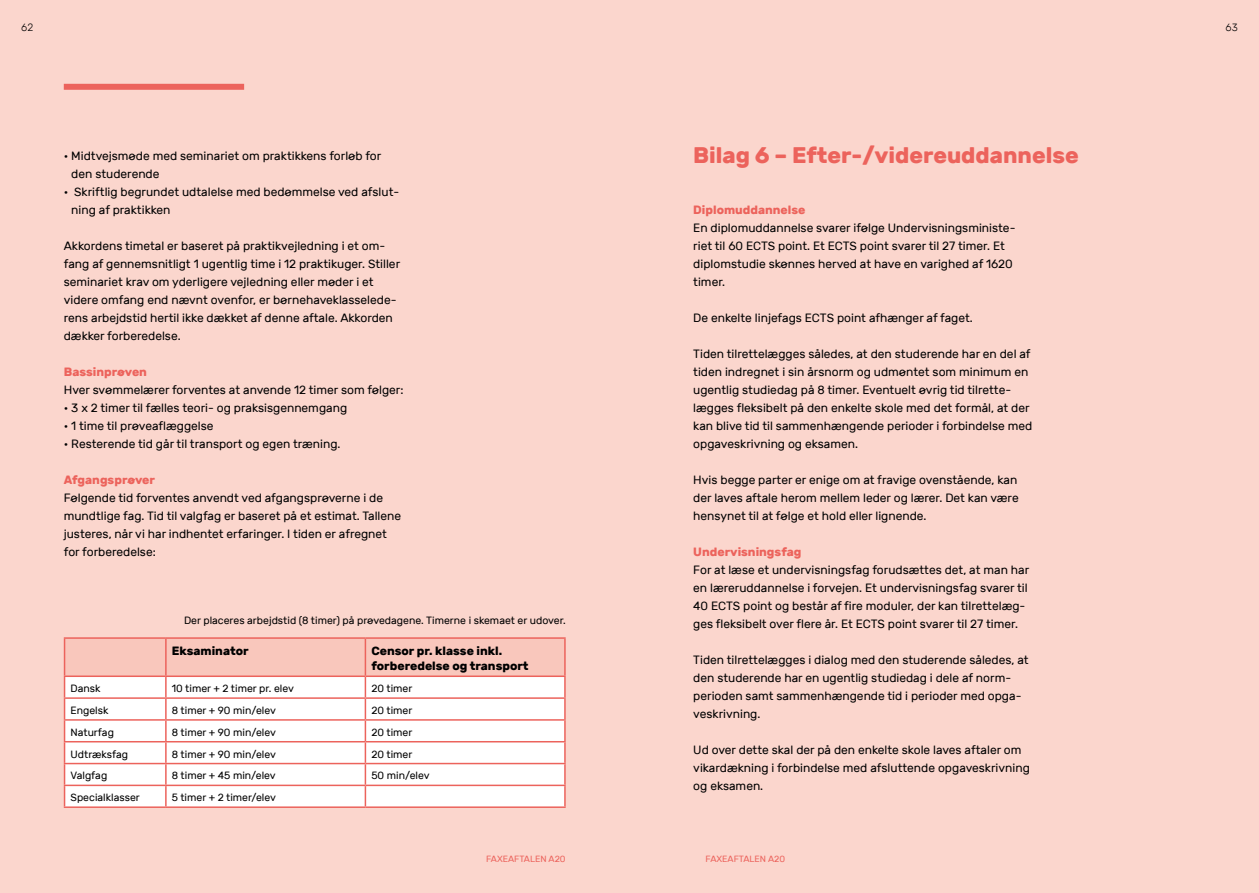
<style>
.page{position:relative;width:1259px;height:893px;background:#fbd6cd}
.page>*{position:absolute;margin:0;border:0;box-sizing:border-box;transform-origin:0 0}
.t1{font:700 22.5px "Rubik";color:#ec635c}
.t2{font:12px/18px "Rubik";color:#000}
.t3{font:700 12px "Rubik";color:#ec635c}
.t4{font:700 12px/15px "Rubik";color:#000}
.t5{font:10.5px "Rubik";color:#000}
.t6{font:300 10.5px "Rubik";color:#000}
.t7{font:9px "Rubik";color:#ec635c}
</style>
<div class="page">
<div style="left:64px;top:84px;width:180px;height:6px;background:#ec635c"></div>
<hr style="left:64px;top:637px;width:102px;height:2px;background:#ec635c">
<hr style="left:166px;top:637px;width:199px;height:2px;background:#ec635c">
<hr style="left:365px;top:637px;width:201px;height:2px;background:#ec635c">
<hr style="left:564px;top:639px;width:2px;height:36px;background:#ec635c">
<hr style="left:365px;top:675px;width:201px;height:2px;background:#ec635c">
<hr style="left:564px;top:677px;width:2px;height:20px;background:#ec635c">
<hr style="left:365px;top:697px;width:201px;height:2px;background:#ec635c">
<hr style="left:564px;top:699px;width:2px;height:20px;background:#ec635c">
<hr style="left:64px;top:806px;width:102px;height:2px;background:#ec635c">
<hr style="left:166px;top:806px;width:199px;height:2px;background:#ec635c">
<svg style="left:64px;top:638px;width:501px;height:168px;background:#fceae7"></svg>
<hr style="left:365px;top:719px;width:201px;height:2px;background:#ec635c">
<hr style="left:564px;top:721px;width:2px;height:20px;background:#ec635c">
<hr style="left:564px;top:742px;width:2px;height:21px;background:#ec635c">
<hr style="left:564px;top:764px;width:2px;height:21px;background:#ec635c">
<hr style="left:564px;top:786px;width:2px;height:20px;background:#ec635c">
<hr style="left:365px;top:741px;width:201px;height:1px;background:#ec635c">
<hr style="left:365px;top:763px;width:201px;height:1px;background:#ec635c">
<hr style="left:365px;top:785px;width:201px;height:1px;background:#ec635c">
<hr style="left:365px;top:806px;width:201px;height:2px;background:#ec635c">
<p class="t6" style="left:21px;top:22px;width:13px">62</p>
<p class="t2" style="left:71px;top:147px;width:312px;text-indent:-7px">• Midtvejsmøde med seminariet om praktikkens forløb for den studerende</p>
<p class="t2" style="left:71px;top:183px;width:329px;text-indent:-7px">• Skriftlig begrundet udtalelse med bedømmelse ved afslut&shy;ning af praktikken</p>
<p class="t2" style="left:64px;top:237px;width:338px">Akkordens timetal er baseret på praktikvejledning i et om&shy;fang af gennemsnitligt 1 ugentlig time i 12 praktikuger. Stiller seminariet krav om yderligere vejledning eller møder i et videre omfang end nævnt ovenfor, er børnehaveklasselede&shy;rens arbejdstid hertil ikke dækket af denne aftale. Akkorden dækker forberedelse.</p>
<p class="t3" style="left:64px;top:365px;width:85px">Bassinprøven</p>
<p class="t2" style="left:64px;top:381px;width:341px">Hver svømmelærer forventes at anvende 12 timer som følger:</p>
<p class="t2" style="left:64px;top:399px;width:285px">• 3 x 2 timer til fælles teori- og praksisgennemgang</p>
<p class="t2" style="left:64px;top:417px;width:151px">• 1 time til prøveaflæggelse</p>
<p class="t2" style="left:64px;top:435px;width:278px">• Resterende tid går til transport og egen træning.</p>
<p class="t3" style="left:64px;top:473px;width:93px">Afgangsprøver</p>
<p class="t2" style="left:64px;top:489px;width:339px">Følgende tid forventes anvendt ved afgangsprøverne i de mundtlige fag. Tid til valgfag er baseret på et estimat. Tallene justeres, når vi har indhentet erfaringer. I tiden er afregnet for forberedelse:</p>
<p class="t5" style="left:184px;top:615px;width:383px">Der placeres arbejdstid (8 timer) på prøvedagene. Timerne i skemaet er udover.</p>
<p class="t4" style="left:172px;top:644px;width:78px">Eksaminator</p>
<p class="t4" style="left:371px;top:644px;width:159px">Censor pr. klasse inkl. forberedelse og transport</p>
<p class="t5" style="left:71px;top:683px;width:32px">Dansk</p>
<p class="t5" style="left:172px;top:683px;width:124px">10 timer + 2 timer pr. elev</p>
<p class="t5" style="left:371px;top:683px;width:43px">20 timer</p>
<p class="t5" style="left:71px;top:704px;width:39px">Engelsk</p>
<p class="t5" style="left:172px;top:704px;width:106px">8 timer + 90 min/elev</p>
<p class="t5" style="left:371px;top:704px;width:43px">20 timer</p>
<p class="t5" style="left:71px;top:726px;width:45px">Naturfag</p>
<p class="t5" style="left:172px;top:726px;width:106px">8 timer + 90 min/elev</p>
<p class="t5" style="left:371px;top:726px;width:43px">20 timer</p>
<p class="t5" style="left:71px;top:748px;width:59px">Udtræksfag</p>
<p class="t5" style="left:172px;top:748px;width:106px">8 timer + 90 min/elev</p>
<p class="t5" style="left:371px;top:748px;width:43px">20 timer</p>
<p class="t5" style="left:71px;top:770px;width:38px">Valgfag</p>
<p class="t5" style="left:172px;top:770px;width:105px">8 timer + 45 min/elev</p>
<p class="t5" style="left:371px;top:770px;width:60px">50 min/elev</p>
<p class="t5" style="left:71px;top:792px;width:71px">Specialklasser</p>
<p class="t5" style="left:172px;top:792px;width:106px">5 timer + 2 timer/elev</p>
<p class="t7" style="left:486px;top:854px;width:81px">FAXEAFTALEN A20</p>
<h1 class="t1" style="left:693px;top:142px;width:387px">Bilag 6 – Efter-/videreuddannelse</h1>
<p class="t3" style="left:693px;top:203px;width:114px">Diplomuddannelse</p>
<p class="t2" style="left:693px;top:219px;width:324px">En diplomuddannelse svarer ifølge Undervisningsministe&shy;riet til 60 ECTS point. Et ECTS point svarer til 27 timer. Et diplomstudie skønnes herved at have en varighed af 1620 timer.</p>
<p class="t2" style="left:693px;top:309px;width:281px">De enkelte linjefags ECTS point afhænger af faget.</p>
<p class="t2" style="left:693px;top:345px;width:341px">Tiden tilrettelægges således, at den studerende har en del af tiden indregnet i sin årsnorm og udmøntet som minimum en ugentlig studiedag på 8 timer. Eventuelt øvrig tid tilrette&shy;lægges fleksibelt på den enkelte skole med det formål, at der kan blive tid til sammenhængende perioder i forbindelse med opgaveskrivning og eksamen.</p>
<p class="t2" style="left:693px;top:471px;width:327px;text-align:justify">Hvis begge parter er enige om at fravige ovenstående, kan der laves aftale herom mellem leder og lærer. Det kan være hensynet til at følge et hold eller lignende.</p>
<p class="t3" style="left:693px;top:545px;width:110px">Undervisningsfag</p>
<p class="t2" style="left:693px;top:561px;width:337px">For at læse et undervisningsfag forudsættes det, at man har en læreruddannelse i forvejen. Et undervisningsfag svarer til 40 ECTS point og består af fire moduler, der kan tilrettelæg&shy;ges fleksibelt over flere år. Et ECTS point svarer til 27 timer.</p>
<p class="t2" style="left:693px;top:651px;width:337px">Tiden tilrettelægges i dialog med den studerende således, at den studerende har en ugentlig studiedag i dele af norm&shy;perioden samt sammenhængende tid i perioder med opga&shy;veskrivning.</p>
<p class="t2" style="left:693px;top:741px;width:338px">Ud over dette skal der på den enkelte skole laves aftaler om vikardækning i forbindelse med afsluttende opgaveskrivning og eksamen.</p>
<p class="t7" style="left:705px;top:854px;width:81px">FAXEAFTALEN A20</p>
<p class="t6" style="left:1225px;top:22px;width:14px">63</p>
</div>
